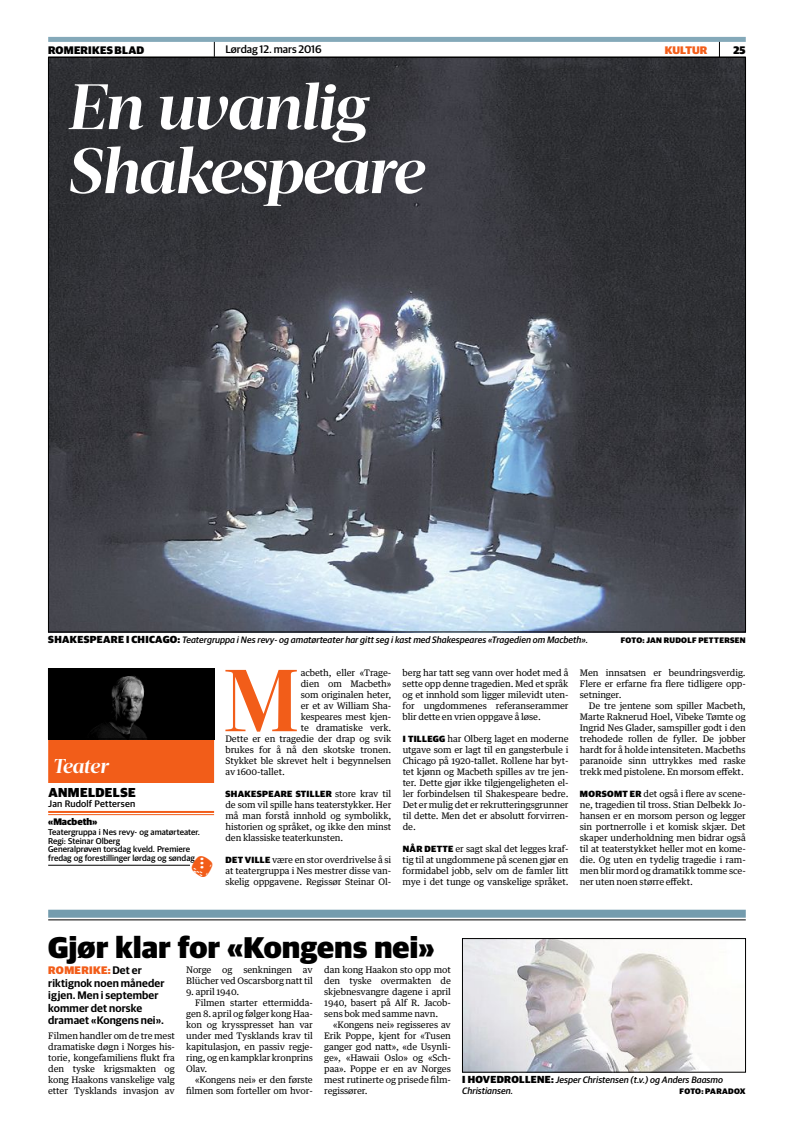
<style>
.page{position:relative;width:794px;height:1134px;background:#fff}
.page>*{position:absolute;margin:0;border:0;box-sizing:border-box;transform-origin:0 0}
.t1{font:700 87.6px "Acta Headline";color:#f25d19}
.t2{font:italic 700 64px/64px "Acta Headline";letter-spacing:-.04em;color:#fff}
.t3{font:900 30px "Guardian Sans";color:#000}
.t4{font:27px "Amedia Terning";color:#f25d19;scale:1.05 1}
.t5{font:italic 700 20px "Acta Headline";letter-spacing:-.035em;color:#fff}
.t6{font:900 13px "Guardian Sans";letter-spacing:.03em;color:#000}
.t7{font:600 11px/12.5px "Guardian Sans";letter-spacing:.01em;color:#000}
.t8{font:500 11px "Guardian Sans";color:#000}
.t9{font:900 11px "Guardian Sans";letter-spacing:.02em;color:#000}
.t10{font:900 11px "Guardian Sans";letter-spacing:.01em;color:#f25d19}
.t11{font:500 9.5px "Guardian Sans";letter-spacing:.015em;color:#000}
.t12{font:900 9.5px "Guardian Sans";color:#000}
.t13{font:italic 500 9.3px/11px "Guardian Sans";letter-spacing:.005em;color:#000}
.t14{font:9px/11px "Guardian Text Egyp";letter-spacing:-.01em;color:#000;text-align:justify}
.t15{font:900 9px "Guardian Sans";letter-spacing:.035em;color:#000}
.t16{font:500 8.5px/8.5px "Guardian Sans";color:#000}
.t17{font:900 8px "Guardian Sans";letter-spacing:.04em;color:#000}
.s1{font-weight:900;font-style:normal;font-size:10.2px}
.s2{font-family:"Guardian Text Egyp";font-weight:400}
.s3{font-family:"Guardian Sans";font-weight:900}
.s4{font-weight:900;color:#f25d19}
</style>
<div class="page">
<svg style="left:214px;top:42px;width:1px;height:15px"></svg>
<svg style="left:719px;top:42px;width:1px;height:15px"></svg>
<div style="left:48px;top:37px;width:698px;height:5px;background:#84a9b9"></div>
<div style="left:48px;top:910px;width:698px;height:8px;background:#749cae"></div>
<hr style="left:48px;top:920px;width:698px;height:1px;background:#000">
<img style="left:464px;top:940px;width:235px;height:130px">
<div style="left:462px;top:938px;width:284px;height:134px;border:1px solid #000"></div>
<div style="left:48px;top:739px;width:166px;height:44px;background:#f25d19"></div>
<hr style="left:48px;top:811px;width:166px;height:2px;background:#f25d19">
<hr style="left:48px;top:814px;width:166px;height:1px;background:#f25d19">
<hr style="left:48px;top:865px;width:142px;height:1px;background:#000">
<img style="left:50px;top:670px;width:162px;height:67px">
<div style="left:48px;top:668px;width:166px;height:71px;border:1px solid #000"></div>
<img style="left:50px;top:59px;width:694px;height:571px">
<p class="t9" style="left:48px;top:41px;width:98px">ROMERIKES BLAD</p>
<p class="t8" style="left:225px;top:41px;width:98px">Lørdag 12. mars 2016</p>
<p class="t10" style="left:665px;top:41px;width:44px">KULTUR</p>
<p class="t9" style="left:733px;top:41px;width:14px">25</p>
<h2 class="t2" style="left:67px;top:75px;width:358px">En uvanlig<br>Shakespeare</h2>
<p class="t13" style="left:48px;top:634px;width:541px"><span class="s1">SHAKESPEARE I CHICAGO:</span> Teatergruppa i Nes revy- og amatørteater har gitt seg i kast med Shakespeares «Tragedien om Macbeth».</p>
<p class="t17" style="left:621px;top:634px;width:126px">FOTO: JAN RUDOLF PETTERSEN</p>
<h3 class="t5" style="left:53px;top:754px;width:57px">Teater</h3>
<h3 class="t6" style="left:48px;top:783px;width:89px">ANMELDELSE</h3>
<p class="t11" style="left:48px;top:797px;width:89px">Jan Rudolf Pettersen</p>
<p class="t12" style="left:48px;top:814px;width:51px">«MACBETH»</p>
<p class="t16" style="left:48px;top:827px;width:153px">Teatergruppa i Nes revy- og amatørteater.<br>Regi: Steinar Olberg<br>Generalprøven torsdag kveld. Premiere fredag og forestillinger lørdag og søndag</p>
<h3 class="t4" style="left:190px;top:852px;width:24px">3</h3>
<h1 class="t1" style="left:223px;top:649px;width:77px">M</h1>
<p class="t14" style="left:301px;top:667px;width:92px">acbeth, eller «Trage-</p>
<p class="t14" style="left:301px;top:678px;width:92px">dien om Macbeth»</p>
<p class="t14" style="left:301px;top:689px;width:92px">som originalen heter,</p>
<p class="t14" style="left:301px;top:699px;width:92px">er et av William Sha-</p>
<p class="t14" style="left:301px;top:710px;width:92px">kespeares mest kjen-</p>
<p class="t14" style="left:301px;top:721px;width:92px">te dramatiske verk.</p>
<p class="t14" style="left:225px;top:732px;width:167px">Dette er en tragedie der drap og svik</p>
<p class="t14" style="left:225px;top:743px;width:167px">brukes for å nå den skotske tronen.</p>
<p class="t14" style="left:225px;top:754px;width:167px">Stykket ble skrevet helt i begynnelsen</p>
<p class="t14" style="left:225px;top:765px;width:61px">av 1600-tallet.</p>
<p class="t15" style="left:225px;top:787px;width:167px">SHAKESPEARE STILLER <span class="s2">store krav til</span></p>
<p class="t14" style="left:225px;top:798px;width:167px">de som vil spille hans teaterstykker. Her må man forstå innhold og symbolikk, historien og språket, og ikke den minst den klassiske teaterkunsten.</p>
<p class="t14" style="left:225px;top:853px;width:167px"><span class="s3">DET VILLE</span> være en stor overdrivelse å si at teatergruppa i Nes mestrer disse van&shy;skelig oppgavene. Regissør Steinar Ol-</p>
<p class="t14" style="left:403px;top:666px;width:167px">berg har tatt seg vann over hodet med å sette opp denne tragedien. Med et språk og et innhold som ligger milevidt uten&shy;for ungdommenes referanserammer blir dette en vrien oppgave å løse.</p>
<p class="t14" style="left:403px;top:732px;width:167px"><span class="s3">I TILLEGG</span> har Olberg laget en moderne utgave som er lagt til en gangsterbule i Chicago på 1920-tallet. Rollene har byt&shy;tet kjønn og Macbeth spilles av tre jen&shy;ter. Dette gjør ikke tilgjengeligheten el&shy;ler forbindelsen til Shakespeare bedre.<br>Det er mulig det er rekrutteringsgrunner til dette. Men det er absolutt forvirren&shy;de.</p>
<p class="t14" style="left:403px;top:842px;width:167px"><span class="s3">NÅR DETTE</span> er sagt skal det legges kraf&shy;tig til at ungdommene på scenen gjør en formidabel jobb, selv om de famler litt mye i det tunge og vanskelige språket.</p>
<p class="t14" style="left:580px;top:666px;width:167px">Men innsatsen er beundringsverdig.<br>Flere er erfarne fra flere tidligere opp&shy;setninger.</p>
<p class="t14" style="left:580px;top:699px;width:167px;text-indent:9px">De tre jentene som spiller Macbeth, Marte Raknerud Hoel, Vibeke Tømte og Ingrid Nes Glader, samspiller godt i den trehodede rollen de fyller. De jobber hardt for å holde intensiteten. Macbeths paranoide sinn uttrykkes med raske trekk med pistolene. En morsom effekt.</p>
<p class="t14" style="left:580px;top:787px;width:167px"><span class="s3">MORSOMT ER</span> det også i flere av scene&shy;ne, tragedien til tross. Stian Delbekk Jo&shy;hansen er en morsom person og legger sin portnerrolle i et komisk skjær. Det skaper underholdning men bidrar også til at teaterstykket heller mot en kome&shy;die. Og uten en tydelig tragedie i ram&shy;men blir mord og dramatikk tomme sce&shy;ner uten noen større effekt.</p>
<h3 class="t3" style="left:48px;top:925px;width:388px">GJØR KLAR FOR «KONGENS NEI»</h3>
<p class="t14" style="left:324px;top:963px;width:128px">dan kong Haakon sto opp mot den tyske overmakten de skjebnesvangre dagene i april 1940, basert på Alf R. Jacob&shy;sens bok med samme navn.</p>
<p class="t14" style="left:324px;top:1018px;width:128px;text-indent:9px">«Kongens nei» regisseres av Erik Poppe, kjent for «Tusen ganger god natt», «de Usynli&shy;ge», «Hawaii Oslo» og «Sch&shy;paa». Poppe er en av Norges mest rutinerte og prisede film&shy;regissører.</p>
<p class="t14" style="left:186px;top:963px;width:128px">Norge og senkningen av<br>Blücher ved Oscarsborg natt til</p>
<p class="t14" style="left:186px;top:985px;width:55px">9. april 1940.</p>
<p class="t14" style="left:195px;top:996px;width:119px">Filmen starter ettermidda-</p>
<p class="t14" style="left:186px;top:1007px;width:128px">gen 8. april og følger kong Haa-</p>
<p class="t14" style="left:186px;top:1018px;width:128px">kon og krysspresset han var</p>
<p class="t14" style="left:186px;top:1029px;width:128px">under med Tysklands krav til</p>
<p class="t14" style="left:186px;top:1040px;width:128px">kapitulasjon, en passiv regje-</p>
<p class="t14" style="left:186px;top:1051px;width:128px">ring, og en kampklar kronprins</p>
<p class="t14" style="left:186px;top:1062px;width:23px">Olav.</p>
<p class="t14" style="left:195px;top:1073px;width:119px">«Kongens nei» er den første</p>
<p class="t14" style="left:186px;top:1084px;width:128px">filmen som forteller om hvor-</p>
<p class="t7" style="left:48px;top:963px;width:118px"><span class="s4">ROMERIKE:</span> Det er riktignok noen måneder igjen. Men i september kommer det norske dramaet «Kongens nei».</p>
<p class="t14" style="left:48px;top:1030px;width:128px">Filmen handler om de tre mest dramatiske døgn i Norges his&shy;torie, kongefamiliens flukt fra den tyske krigsmakten og kong Haakons vanskelige valg etter Tysklands invasjon av</p>
<p class="t13" style="left:462px;top:1074px;width:262px"><span class="s1">I HOVEDROLLENE:</span> Jesper Christensen (t.v.) og Anders Baasmo<br>Christiansen.</p>
<p class="t17" style="left:679px;top:1085px;width:68px">FOTO: PARADOX</p>
</div>
